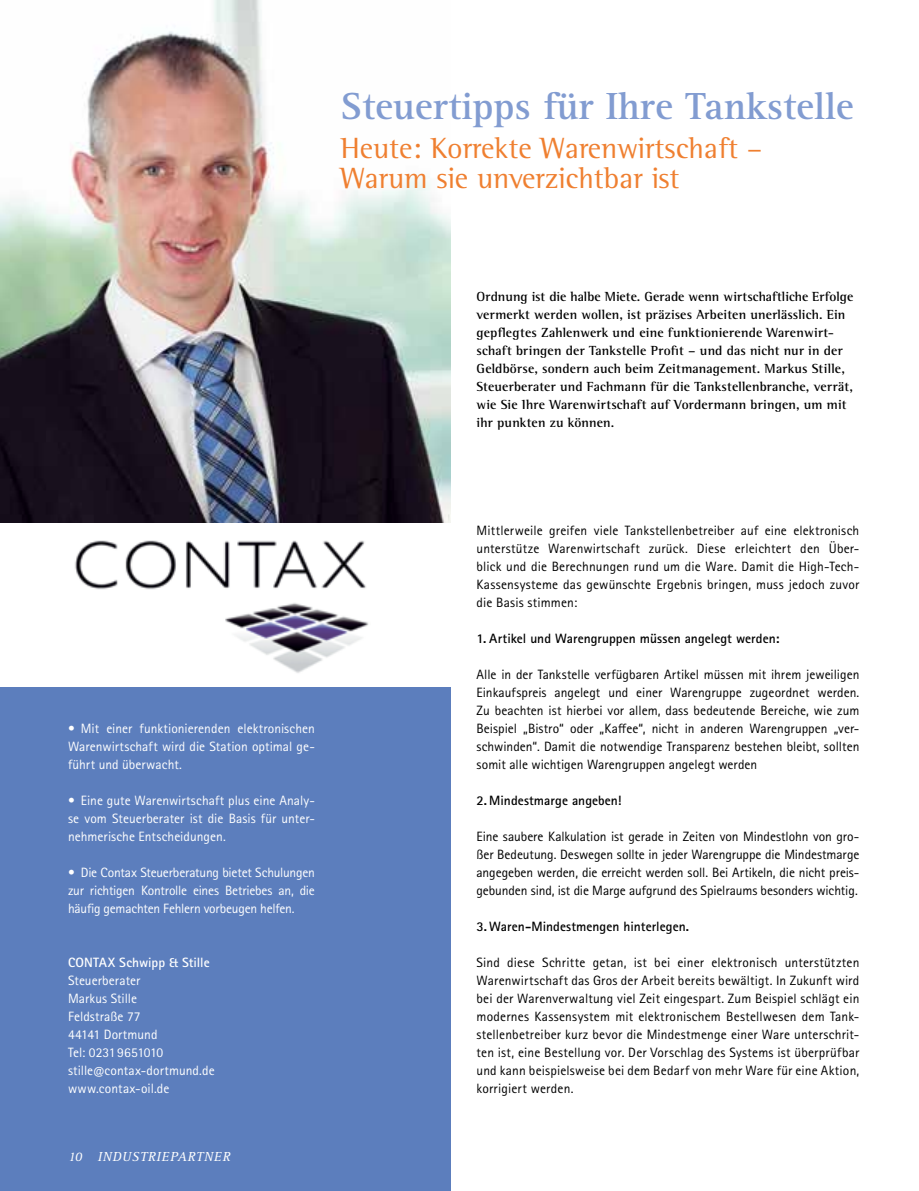
<style>
.page{position:relative;width:919px;height:1191px;background:#fff}
.page>*{position:absolute;margin:0;border:0;box-sizing:border-box;transform-origin:0 0}
.t1{font:700 39px "Rotis Serif Pro";color:#829cd1}
.t2{font:30px/30px "Rotis Semi Serif Pro";color:#ef7f30}
.t3{font:13.5px/18px "Rotis Sans Serif Pro";letter-spacing:.005em;color:#000;text-align:justify}
.t4{font:13.5px/18px "Rotis Sans Serif Pro";color:#fff;text-align:justify}
.t5{font:700 13.5px/18px "Rotis Semi Serif Pro";letter-spacing:.01em;color:#000}
.t6{font:700 13.5px "Rotis Sans Serif Pro";letter-spacing:.005em;color:#000}
.t7{font:700 13.5px "Rotis Sans Serif Pro";color:#fff}
.t8{font:italic 13.5px "Rotis Serif Pro";letter-spacing:.05em;color:#fff}
</style>
<div class="page">
<div style="left:0;top:675px;width:451px;height:516px;background:#5c7ebd"></div>
<img style="left:0;top:0;width:451px;height:523px">
<div style="left:0;top:524px;width:451px;height:163px;background:#fff"></div>
<img style="left:75px;top:540px;width:294px;height:133px">
<h1 class="t1" style="left:340px;top:82px;width:515px">Steuertipps für Ihre Tankstelle</h1>
<h2 class="t2" style="left:340px;top:133px;width:423px">Heute: Korrekte Warenwirtschaft –<br>Warum sie unverzichtbar ist</h2>
<p class="t4" style="left:68px;top:720px;width:248px">• Mit einer funktionierenden elektronischen Warenwirtschaft wird die Station optimal ge&shy;führt und überwacht.</p>
<p class="t4" style="left:68px;top:791px;width:248px">• Eine gute Warenwirtschaft plus eine Analy&shy;se vom Steuerberater ist die Basis für unter&shy;nehmerische Entscheidungen.</p>
<p class="t4" style="left:68px;top:863px;width:248px">• Die Contax Steuerberatung bietet Schulungen zur richtigen Kontrolle eines Betriebes an, die häufig gemachten Fehlern vorbeugen helfen.</p>
<p class="t7" style="left:68px;top:954px;width:143px">CONTAX Schwipp &amp; Stille</p>
<p class="t4" style="left:68px;top:971px;width:148px;text-align:left">Steuerberater<br>Markus Stille<br>Feldstraße 77<br>44141 Dortmund<br>Tel: 02319651010 stille@contax-dortmund.de www.contax-oil.de</p>
<p class="t8" style="left:68px;top:1148px;width:164px">10 INDUSTRIEPARTNER</p>
<p class="t5" style="left:476px;top:287px;width:378px">Ordnung ist die halbe Miete. Gerade wenn wirtschaftliche Erfolge vermerkt werden wollen, ist präzises Arbeiten unerlässlich. Ein gepflegtes Zahlenwerk und eine funktionierende Warenwirt&shy;schaft bringen der Tankstelle Profit – und das nicht nur in der Geldbörse, sondern auch beim Zeitmanagement. Markus Stille, Steuerberater und Fachmann für die Tankstellenbranche, verrät, wie Sie Ihre Warenwirtschaft auf Vordermann bringen, um mit ihr punkten zu können.</p>
<p class="t3" style="left:476px;top:522px;width:384px">Mittlerweile greifen viele Tankstellenbetreiber auf eine elektronisch unterstütze Warenwirtschaft zurück. Diese erleichtert den Über&shy;blick und die Berechnungen rund um die Ware. Damit die High-Tech-Kassensysteme das gewünschte Ergebnis bringen, muss jedoch zuvor die Basis stimmen:</p>
<p class="t6" style="left:476px;top:630px;width:304px">1. Artikel und Warengruppen müssen angelegt werden:</p>
<p class="t3" style="left:476px;top:666px;width:384px">Alle in der Tankstelle verfügbaren Artikel müssen mit ihrem jeweiligen Einkaufspreis angelegt und einer Warengruppe zugeordnet werden.<br>Zu beachten ist hierbei vor allem, dass bedeutende Bereiche, wie zum Beispiel „Bistro“ oder „Kaffee“, nicht in anderen Warengruppen „ver&shy;schwinden“. Damit die notwendige Transparenz bestehen bleibt, sollten somit alle wichtigen Warengruppen angelegt werden</p>
<p class="t6" style="left:476px;top:792px;width:146px">2. Mindestmarge angeben!</p>
<p class="t3" style="left:476px;top:828px;width:384px">Eine saubere Kalkulation ist gerade in Zeiten von Mindestlohn von gro&shy;ßer Bedeutung. Deswegen sollte in jeder Warengruppe die Mindestmarge angegeben werden, die erreicht werden soll. Bei Artikeln, die nicht preis&shy;gebunden sind, ist die Marge aufgrund des Spielraums besonders wichtig.</p>
<p class="t6" style="left:476px;top:918px;width:214px">3. Waren-Mindestmengen hinterlegen.</p>
<p class="t3" style="left:476px;top:954px;width:384px">Sind diese Schritte getan, ist bei einer elektronisch unterstützten Warenwirtschaft das Gros der Arbeit bereits bewältigt. In Zukunft wird bei der Warenverwaltung viel Zeit eingespart. Zum Beispiel schlägt ein modernes Kassensystem mit elektronischem Bestellwesen dem Tank&shy;stellenbetreiber kurz bevor die Mindestmenge einer Ware unterschrit&shy;ten ist, eine Bestellung vor. Der Vorschlag des Systems ist überprüfbar und kann beispielsweise bei dem Bedarf von mehr Ware für eine Aktion, korrigiert werden.</p>
</div>
